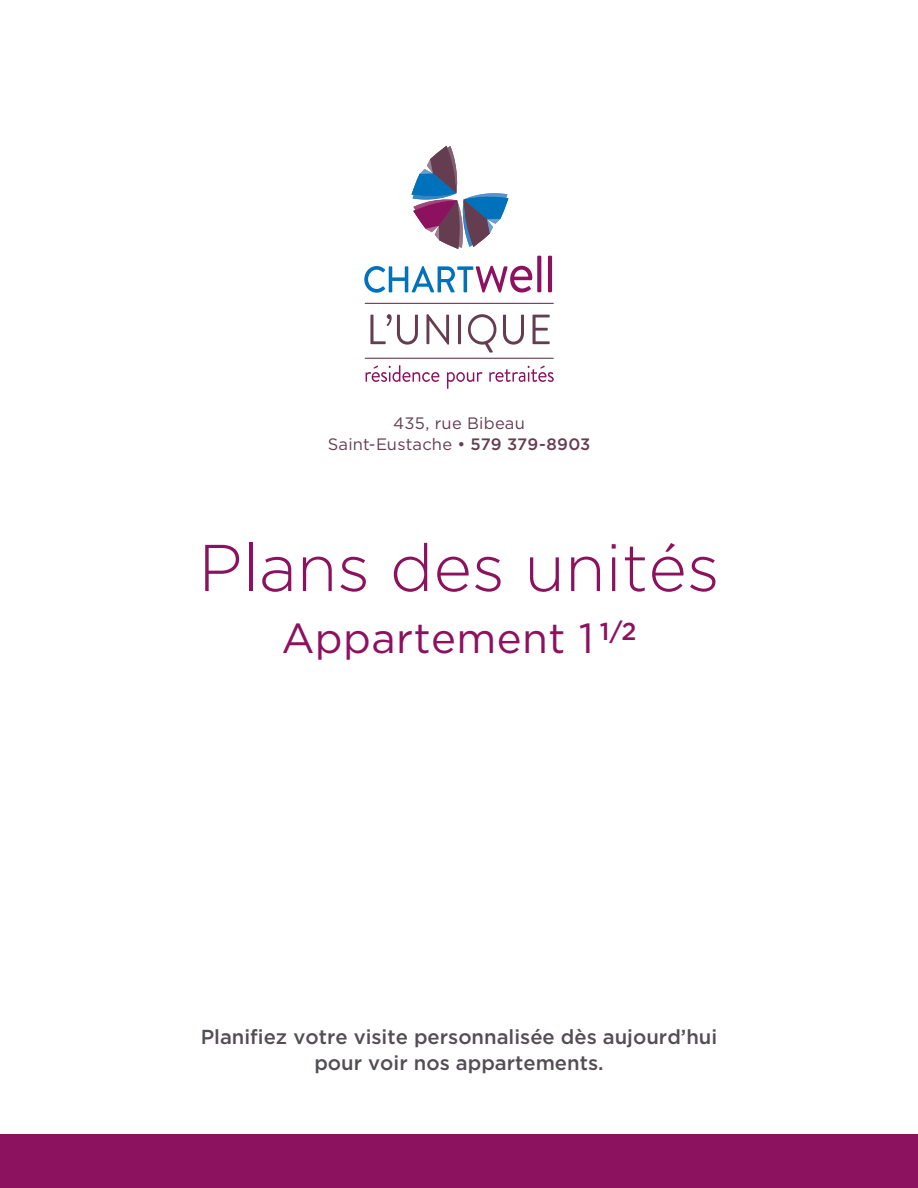
<style>
.page{position:relative;width:918px;height:1188px;background:#fff}
.page>*{position:absolute;margin:0;border:0;box-sizing:border-box;transform-origin:0 0}
.t1{font:300 66px "Gotham HTF";color:#8c1260}
.t2{font:42px "Gotham HTF";letter-spacing:.01em;color:#8c1260}
.t3{font:500 20.25px/25.5px "Gotham HTF";color:#534e53;text-align:center}
.t4{font:16.5px/21px "Gotham HTF";letter-spacing:.015em;color:#653d51;text-align:center}
.s1{font-weight:500}
</style>
<div class="page">
<div style="left:0;top:1134px;width:918px;height:54px;background:#8c1260"></div>
<svg style="left:364px;top:266px;width:168px;height:27px"></svg>
<svg style="left:537px;top:256px;width:4px;height:36px"></svg>
<hr style="left:548px;top:256px;width:4px;height:36px;background:#8c1260">
<svg style="left:411px;top:146px;width:97px;height:103px"></svg>
<svg style="left:366px;top:365px;width:188px;height:24px"></svg>
<svg style="left:365px;top:303px;width:189px;height:1px"></svg>
<svg style="left:365px;top:314px;width:189px;height:45px"></svg>
<p class="t4" style="left:328px;top:413px;width:264px">435, rue Bibeau<br>Saint-Eustache • <span class="s1">579 379-8903</span></p>
<h1 class="t1" style="left:198px;top:532px;width:523px">Plans des unités</h1>
<h2 class="t2" style="left:281px;top:614px;width:357px">Appartement 1 <sup>1/2</sup></h2>
<p class="t3" style="left:201px;top:1024px;width:518px">Planifiez votre visite personnalisée dès aujourd’hui pour voir nos appartements.</p>
</div>
